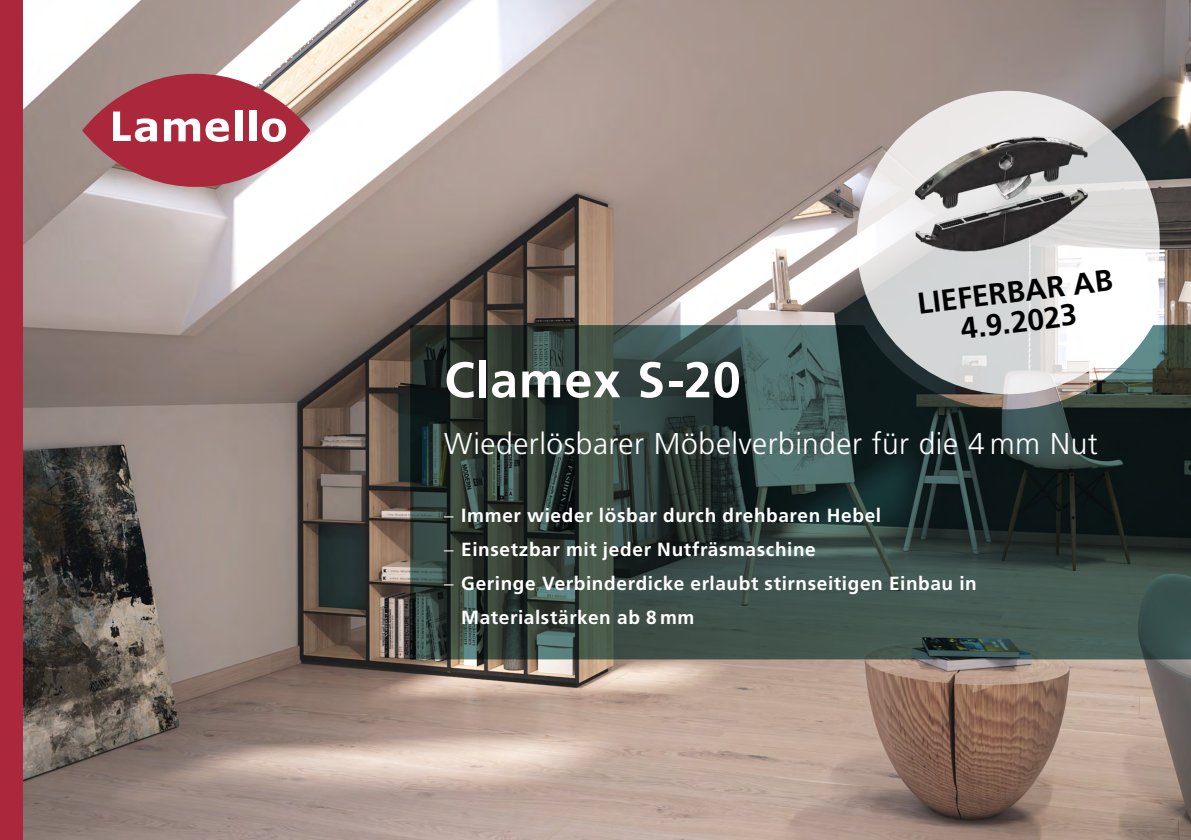
<style>
.page{position:relative;width:1191px;height:840px;background:#fff}
.page>*{position:absolute;margin:0;border:0;box-sizing:border-box;transform-origin:0 0}
.t1{font:700 50px "Frutiger LT Pro";letter-spacing:.015em;color:#fff}
.t2{font:300 30px "Frutiger LT Pro";letter-spacing:.015em;color:#fff}
.t3{font:700 30px/30px "Frutiger LT Pro";color:#000;text-align:center}
.t4{font:700 19px/34px "Frutiger LT Pro";letter-spacing:.035em;color:#fff}
.s1{font-weight:300}
</style>
<div class="page">
<img style="left:23px;top:0;width:1168px;height:839px">
<svg style="left:82px;top:74px;width:228px;height:113px;background:#ae3c4c"></svg>
<svg style="left:164px;top:118px;width:65px;height:24px"></svg>
<div style="left:235px;top:110px;width:7px;height:31px;background:#fff"></div>
<div style="left:249px;top:110px;width:7px;height:31px;background:#fff"></div>
<svg style="left:262px;top:118px;width:24px;height:24px"></svg>
<svg style="left:113px;top:111px;width:44px;height:31px"></svg>
<svg style="left:856px;top:91px;width:303px;height:303px"></svg>
<div style="left:0;top:0;width:23px;height:839px;background:#ab273b"></div>
<img style="left:880px;top:71px;width:242px;height:243px">
<svg style="left:410px;top:325px;width:781px;height:334px;background:#3a4945"></svg>
<h2 class="t3" style="left:915px;top:288px;width:198px;rotate:-7deg">LIEFERBAR AB<br>4.9.2023</h2>
<h1 class="t1" style="left:444px;top:350px;width:298px">Clamex S-20</h1>
<h2 class="t2" style="left:444px;top:426px;width:655px">Wiederlösbarer Möbelverbinder für die 4 mm Nut</h2>
<p class="t4" style="left:444px;top:498px;width:438px"><span class="s1">–</span> Immer wieder lösbar durch drehbaren Hebel</p>
<p class="t4" style="left:444px;top:532px;width:373px"><span class="s1">–</span> Einsetzbar mit jeder Nutfräsmaschine</p>
<p class="t4" style="left:461px;top:566px;width:517px;text-indent:-17px"><span class="s1">–</span> Geringe Verbinderdicke erlaubt stirnseitigen Einbau in<br>Materialstärken ab 8 mm</p>
</div>
